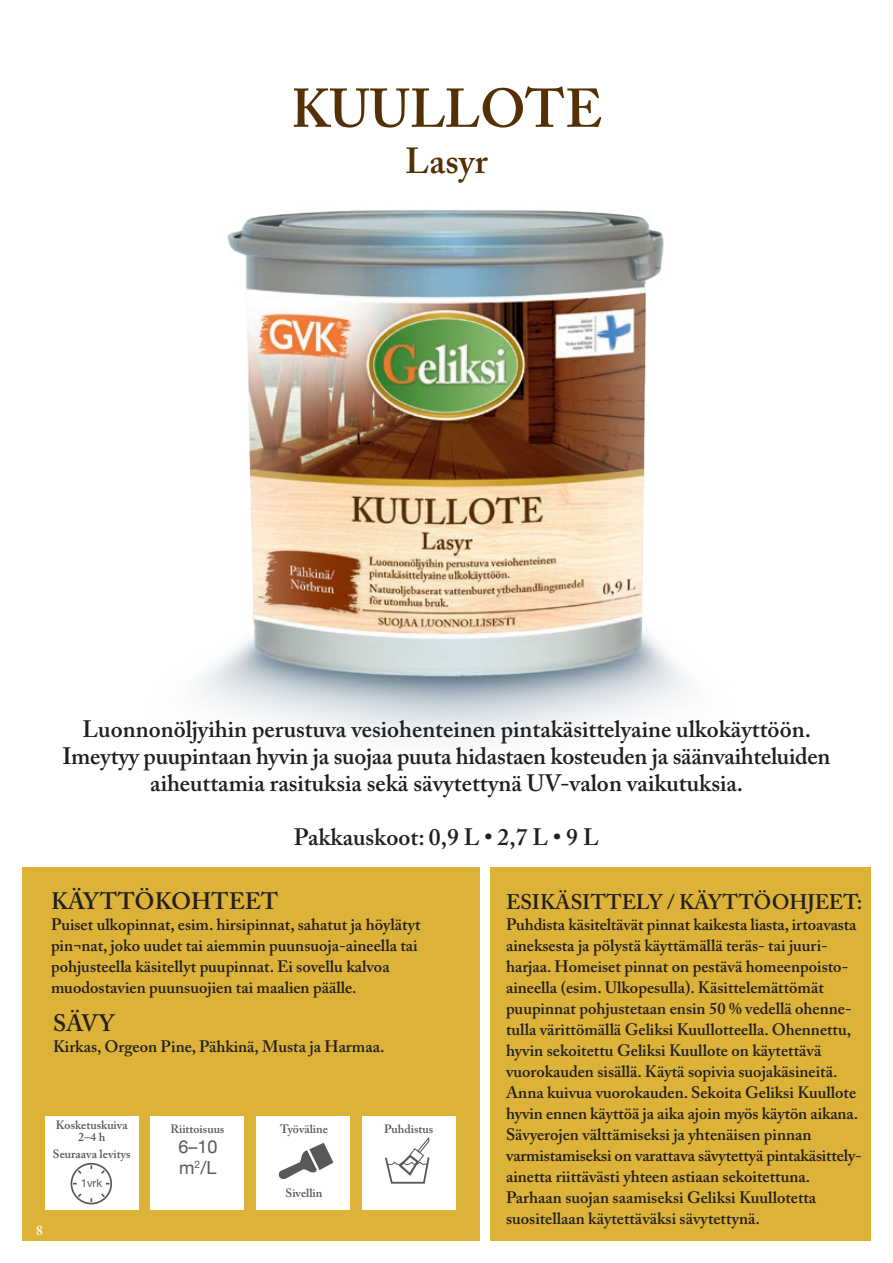
<style>
.page{position:relative;width:893px;height:1263px;background:#fff}
.page>*{position:absolute;margin:0;border:0;box-sizing:border-box;transform-origin:0 0}
.t1{font:600 54px "Adobe Caslon Pro";letter-spacing:-.005em;color:#553004}
.t2{font:600 36px "Adobe Caslon Pro";color:#553004}
.t3{font:600 23.55px/27px "Adobe Caslon Pro";color:#231f20;text-align:center}
.t4{font:600 21px "Adobe Caslon Pro";color:#231f20}
.t5{font:18px "Helvetica Neue";color:#57585a}
.t6{font:600 16.5px/21px "Adobe Caslon Pro";color:#231f20}
.t7{font:600 13.5px "Adobe Caslon Pro";color:#fff}
.t8{font:600 12px/12px "Adobe Caslon Pro";color:#57585a;text-align:center}
.t9{font:11.25px "Helvetica Neue";color:#57585a}
</style>
<div class="page">
<img style="left:198px;top:210px;width:489px;height:532px">
<div style="left:21px;top:868px;width:458px;height:374px;background:#dcb238"></div>
<div style="left:490px;top:868px;width:382px;height:374px;background:#dcb238"></div>
<div style="left:45px;top:1116px;width:93px;height:93px;background:#fff"></div>
<div style="left:151px;top:1116px;width:93px;height:93px;background:#fff"></div>
<div style="left:257px;top:1116px;width:93px;height:93px;background:#fff"></div>
<div style="left:362px;top:1116px;width:93px;height:93px;background:#fff"></div>
<div style="left:71px;top:1163px;width:41px;height:41px;border:2px solid #57585a;border-radius:50%"></div>
<svg style="left:76px;top:1168px;width:6px;height:6px"></svg>
<svg style="left:101px;top:1193px;width:6px;height:6px"></svg>
<svg style="left:76px;top:1193px;width:6px;height:6px"></svg>
<svg style="left:101px;top:1168px;width:6px;height:6px"></svg>
<svg style="left:385px;top:1137px;width:45px;height:47px"></svg>
<svg style="left:278px;top:1142px;width:56px;height:38px"></svg>
<p class="t1" style="left:291px;top:77px;width:313px">KUULLOTE</p>
<p class="t2" style="left:405px;top:140px;width:84px">Lasyr</p>
<p class="t7" style="left:36px;top:1222px;width:8px">8</p>
<p class="t3" style="left:62px;top:715px;width:770px">Luonnonöljyihin perustuva vesiohenteinen pintakäsittelyaine ulkokäyttöön.<br>Imeytyy puupintaan hyvin ja suojaa puuta hidastaen kosteuden ja säänvaihteluiden</p>
<p class="t3" style="left:150px;top:769px;width:594px">aiheuttamia rasituksia sekä sävytettynä UV-valon vaikutuksia.</p>
<p class="t3" style="left:294px;top:823px;width:306px">Pakkauskoot: 0,9 L • 2,7 L • 9 L</p>
<p class="t3" style="left:51px;top:888px;width:229px">KÄYTTÖKOHTEET</p>
<p class="t6" style="left:51px;top:914px;width:371px">Puiset ulkopinnat, esim. hirsipinnat, sahatut ja höylätyt pin¬nat, joko uudet tai aiemmin puunsuoja-aineella tai</p>
<p class="t6" style="left:51px;top:956px;width:340px">pohjusteella käsitellyt puupinnat. Ei sovellu kalvoa</p>
<p class="t6" style="left:51px;top:977px;width:307px">muodostavien puunsuojien tai maalien päälle.</p>
<p class="t4" style="left:506px;top:890px;width:358px">ESIKÄSITTELY / KÄYTTÖOHJEET:</p>
<p class="t6" style="left:506px;top:914px;width:352px">Puhdista käsiteltävät pinnat kaikesta liasta, irtoavasta</p>
<p class="t6" style="left:506px;top:935px;width:323px">aineksesta ja pölystä käyttämällä teräs- tai juuri-</p>
<p class="t6" style="left:506px;top:956px;width:344px">harjaa. Homeiset pinnat on pestävä homeenpoisto&shy;aineella (esim. Ulkopesulla). Käsittelemättömät</p>
<p class="t6" style="left:506px;top:998px;width:347px;text-align:justify">puupinnat pohjustetaan ensin 50 % vedellä ohenne&shy;tulla värittömällä Geliksi Kuullotteella. Ohennettu, hyvin sekoitettu Geliksi Kuullote on käytettävä</p>
<p class="t6" style="left:506px;top:1061px;width:352px">vuorokauden sisällä. Käytä sopivia suojakäsineitä.<br>Anna kuivua vuorokauden. Sekoita Geliksi Kuullote</p>
<p class="t6" style="left:506px;top:1103px;width:354px">hyvin ennen käyttöä ja aika ajoin myös käytön aikana.</p>
<p class="t6" style="left:506px;top:1124px;width:307px">Sävyerojen välttämiseksi ja yhtenäisen pinnan</p>
<p class="t6" style="left:506px;top:1145px;width:357px">varmistamiseksi on varattava sävytettyä pintakäsittely-</p>
<p class="t6" style="left:506px;top:1166px;width:306px">ainetta riittävästi yhteen astiaan sekoitettuna.</p>
<p class="t6" style="left:506px;top:1187px;width:312px">Parhaan suojan saamiseksi Geliksi Kuullotetta</p>
<p class="t6" style="left:506px;top:1208px;width:255px">suositellaan käytettäväksi sävytettynä.</p>
<p class="t3" style="left:53px;top:1009px;width:63px">SÄVY</p>
<p class="t6" style="left:53px;top:1035px;width:333px">Kirkas, Orgeon Pine, Pähkinä, Musta ja Harmaa.</p>
<p class="t8" style="left:56px;top:1119px;width:73px">Kosketuskuiva<br>2–4 h</p>
<p class="t8" style="left:170px;top:1123px;width:55px">Riittoisuus</p>
<p class="t8" style="left:384px;top:1123px;width:51px">Puhdistus</p>
<p class="t9" style="left:81px;top:1176px;width:23px">1vrk</p>
<p class="t8" style="left:280px;top:1122px;width:49px">Työväline</p>
<p class="t5" style="left:178px;top:1136px;width:41px">6–10</p>
<p class="t5" style="left:179px;top:1157px;width:39px">m<sup>2</sup>/L</p>
<p class="t8" style="left:53px;top:1148px;width:79px">Seuraava levitys</p>
<p class="t8" style="left:286px;top:1187px;width:38px">Sivellin</p>
</div>
